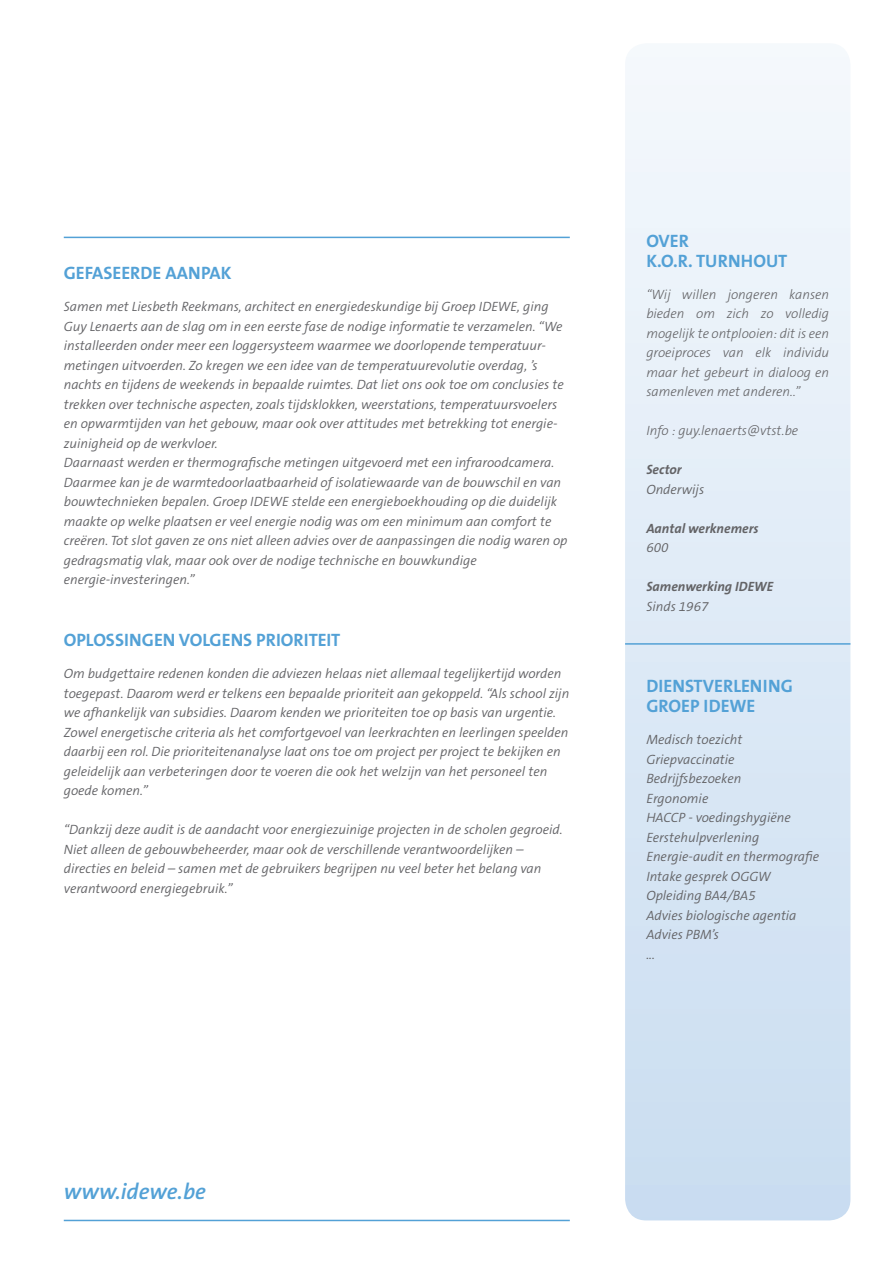
<style>
.page{position:relative;width:893px;height:1263px;background:#fff}
.page>*{position:absolute;margin:0;border:0;box-sizing:border-box;transform-origin:0 0}
.t1{font:italic 600 22.5px "The Sans B6";color:#53a1d6}
.t2{font:700 18px/19.5px "The Sans B7";color:#53a1d6}
.t3{font:italic 300 13.5px/19.5px "The Sans B4";color:#636366}
.t4{font:italic 300 13.5px/19.5px "The Sans B3";color:#636366;text-align:justify}
.t5{font:italic 700 13.5px "The Sans B7";color:#636366}
</style>
<div class="page">
<hr style="left:64px;top:1220px;width:506px;height:1px;background:#53a1d6">
<hr style="left:64px;top:237px;width:506px;height:1px;background:#53a1d6">
<svg style="left:625px;top:57px;width:225px;height:1163px;background:#deeaf6"></svg>
<hr style="left:625px;top:643px;width:225px;height:2px;background:#53a1d6">
<h2 class="t2" style="left:64px;top:264px;width:169px">GE FASEE RDE AANPAK</h2>
<p class="t3" style="left:64px;top:297px;width:505px">Samen met Liesbeth Reekmans, architect en energiedeskundige bij Groep IDEWE, ging Guy Lenaerts aan de slag om in een eerste fase de nodige informatie te verzamelen. “We installeerden onder meer een loggersysteem waarmee we doorlopende temperatuur&shy;metingen uitvoerden. Zo kregen we een idee van de temperatuurevolutie overdag, ’s nachts en tijdens de weekends in bepaalde ruimtes. Dat liet ons ook toe om conclusies te trekken over technische aspecten, zoals tijdsklokken, weerstations, temperatuursvoelers en opwarmtijden van het gebouw, maar ook over attitudes met betrekking tot energie&shy;zuinigheid op de werkvloer.<br>Daarnaast werden er thermografische metingen uitgevoerd met een infraroodcamera.<br>Daarmee kan je de warmtedoorlaatbaarheid of isolatiewaarde van de bouwschil en van bouwtechnieken bepalen. Groep IDEWE stelde een energieboekhouding op die duidelijk maakte op welke plaatsen er veel energie nodig was om een minimum aan comfort te creëren. Tot slot gaven ze ons niet alleen advies over de aanpassingen die nodig waren op gedragsmatig vlak, maar ook over de nodige technische en bouwkundige energie-investeringen.”</p>
<h2 class="t2" style="left:64px;top:631px;width:278px">OPLOSSINGEN VOLGENS PRIORITEIT</h2>
<p class="t3" style="left:64px;top:665px;width:507px">Om budgettaire redenen konden die adviezen helaas niet allemaal tegelijkertijd worden toegepast. Daarom werd er telkens een bepaalde prioriteit aan gekoppeld. “Als school zijn we afhankelijk van subsidies. Daarom kenden we prioriteiten toe op basis van urgentie.<br>Zowel energetische criteria als het comfortgevoel van leerkrachten en leerlingen speelden daarbij een rol. Die prioriteitenanalyse laat ons toe om project per project te bekijken en geleidelijk aan verbeteringen door te voeren die ook het welzijn van het personeel ten goede komen.”</p>
<p class="t3" style="left:64px;top:821px;width:500px">“Dankzij deze audit is de aandacht voor energiezuinige projecten in de scholen gegroeid.<br>Niet alleen de gebouwbeheerder, maar ook de verschillende verantwoordelijken – directies en beleid – samen met de gebruikers begrijpen nu veel beter het belang van verantwoord energiegebruik.”</p>
<h2 class="t2" style="left:646px;top:232px;width:142px">OVER<br>K.O.R. TURNHOUT</h2>
<p class="t4" style="left:646px;top:285px;width:184px">“Wij willen jongeren kansen bieden om zich zo volledig mogelijk te ontplooien: dit is een groeiproces van elk individu maar het gebeurt in dialoog en samenleven met anderen..”</p>
<p class="t4" style="left:646px;top:422px;width:153px">Info : guy.lenaerts@vtst.be</p>
<p class="t5" style="left:646px;top:463px;width:37px">Sector</p>
<p class="t3" style="left:646px;top:480px;width:59px">Onderwijs</p>
<p class="t5" style="left:646px;top:521px;width:114px">Aantal werknemers</p>
<p class="t3" style="left:646px;top:539px;width:24px">600</p>
<p class="t5" style="left:646px;top:580px;width:128px">Samenwerking IDEWE</p>
<p class="t3" style="left:646px;top:597px;width:64px">Sinds 1967</p>
<h2 class="t2" style="left:646px;top:677px;width:148px">DIENSTVERLENING<br>GROEP IDEWE</h2>
<p class="t3" style="left:646px;top:730px;width:174px">Medisch toezicht<br>Griepvaccinatie<br>Bedrijfsbezoeken<br>Ergonomie<br>HACCP - voedingshygiëne<br>Eerstehulpverlening<br>Energie-audit en thermografie<br>Intake gesprek OGGW<br>Opleiding BA4/BA5<br>Advies biologische agentia<br>Advies PBM’s<br>...</p>
<h1 class="t1" style="left:64px;top:1180px;width:144px">www.idewe.be</h1>
</div>
